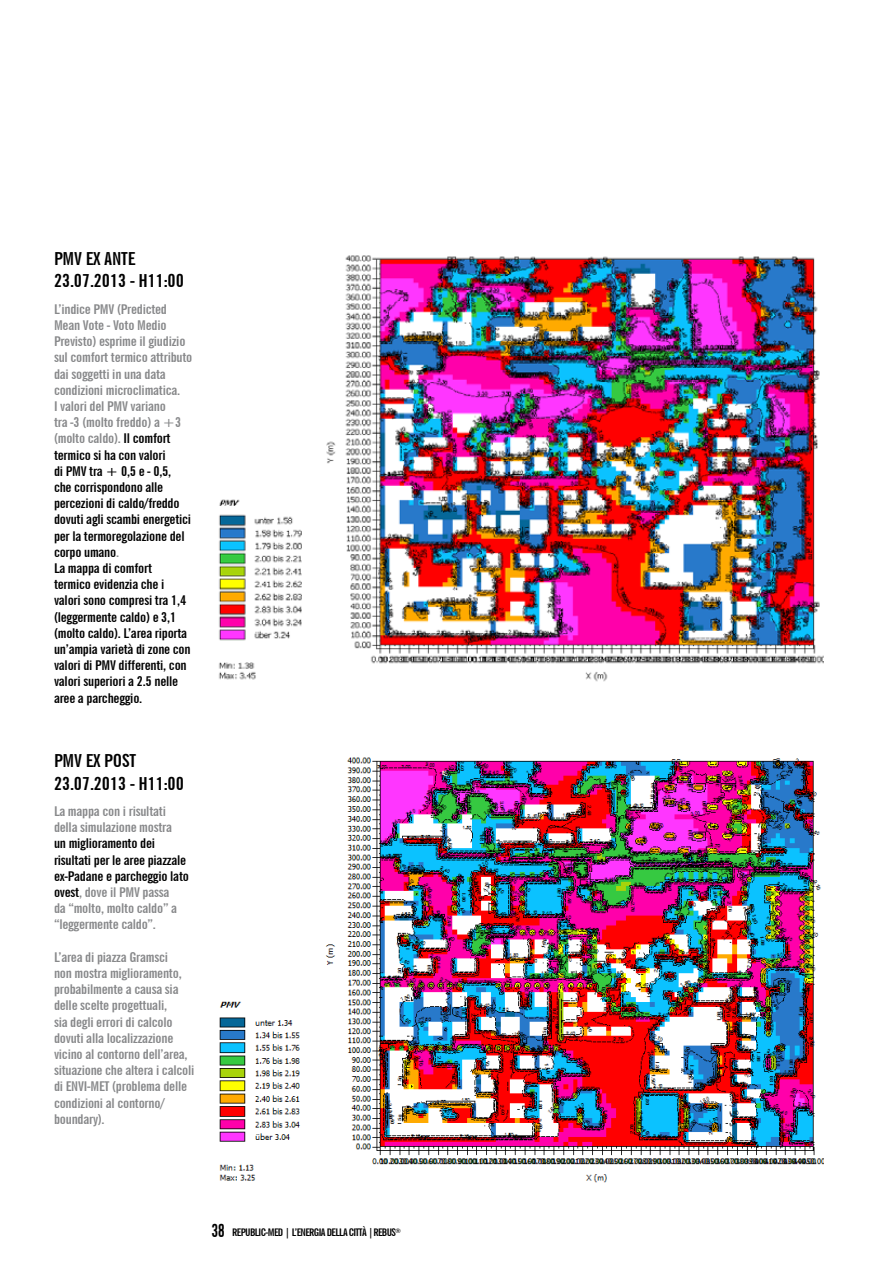
<style>
.page{position:relative;width:893px;height:1263px;background:#fff}
.page>*{position:absolute;margin:0;border:0;box-sizing:border-box;transform-origin:0 0}
.t1{font:700 extra-condensed 18px/22.5px "News Gothic BT";letter-spacing:-.01em;color:#000;scale:1.15 1}
.t2{font:700 extra-condensed 18px "News Gothic BT";letter-spacing:-.01em;color:#000}
.t3{font:700 extra-condensed 13.5px/16.2px "News Gothic BT";letter-spacing:-.015em;color:#000;scale:1.15 1}
.t4{font:700 extra-condensed 13.5px/16.2px "News Gothic BT";letter-spacing:-.015em;color:#87888a;scale:1.15 1}
.t5{font:700 extra-condensed 10.5px "News Gothic BT";letter-spacing:-.05em;color:#000;scale:1.15 1}
.s1{color:#87888a}
</style>
<div class="page">
<img style="left:326px;top:255px;width:498px;height:427px">
<img style="left:218px;top:497px;width:124px;height:185px">
<img style="left:325px;top:757px;width:499px;height:426px">
<img style="left:219px;top:999px;width:123px;height:184px">
<h1 class="t1" style="left:54px;top:247px;width:114px">PMV EX ANTE<br>23.07.2013 - H11:00</h1>
<p class="t3" style="left:54px;top:301px;width:122px"><span class="s1">L’indice PMV (Predicted<br>Mean Vote - Voto Medio<br>Previsto) esprime il giudizio sul comfort termico attributo dai soggetti in una data condizioni microclimatica.<br>I valori del PMV variano<br>tra -3 (molto freddo) a +3 (molto caldo).</span> Il comfort termico si ha con valori<br>di PMV tra + 0,5 e - 0,5,<br>che corrispondono alle percezioni di caldo/freddo dovuti agli scambi energetici per la termoregolazione del corpo umano<span class="s1">.<br></span>La mappa di comfort<br>termico evidenzia che i valori sono compresi tra 1,4 (leggermente caldo) e 3,1 (molto caldo). L’area riporta un’ampia varietà di zone con valori di PMV differenti, con valori superiori a 2.5 nelle aree a parcheggio.</p>
<h1 class="t1" style="left:54px;top:750px;width:114px">PMV EX POST<br>23.07.2013 - H11:00</h1>
<p class="t4" style="left:54px;top:803px;width:104px">La mappa con i risultati della simulazione mostra</p>
<p class="t3" style="left:54px;top:835px;width:119px">un miglioramento dei risultati per le aree piazzale ex-Padane e parcheggio lato ovest<span class="s1">, dove il PMV passa<br>da “molto, molto caldo” a “leggermente caldo”.</span></p>
<p class="t4" style="left:54px;top:949px;width:124px">L’area di piazza Gramsci<br>non mostra miglioramento, probabilmente a causa sia delle scelte progettuali,<br>sia degli errori di calcolo dovuti alla localizzazione vicino al contorno dell’area, situazione che altera i calcoli di ENVI-MET (problema delle condizioni al contorno/ boundary).</p>
<h1 class="t2" style="left:211px;top:1220px;width:15px">38</h1>
<p class="t5" style="left:232px;top:1226px;width:148px">REPUBLIC-MED | L’ENERGIA DELLA CITTÀ |REBUS<sup>®</sup></p>
</div>
